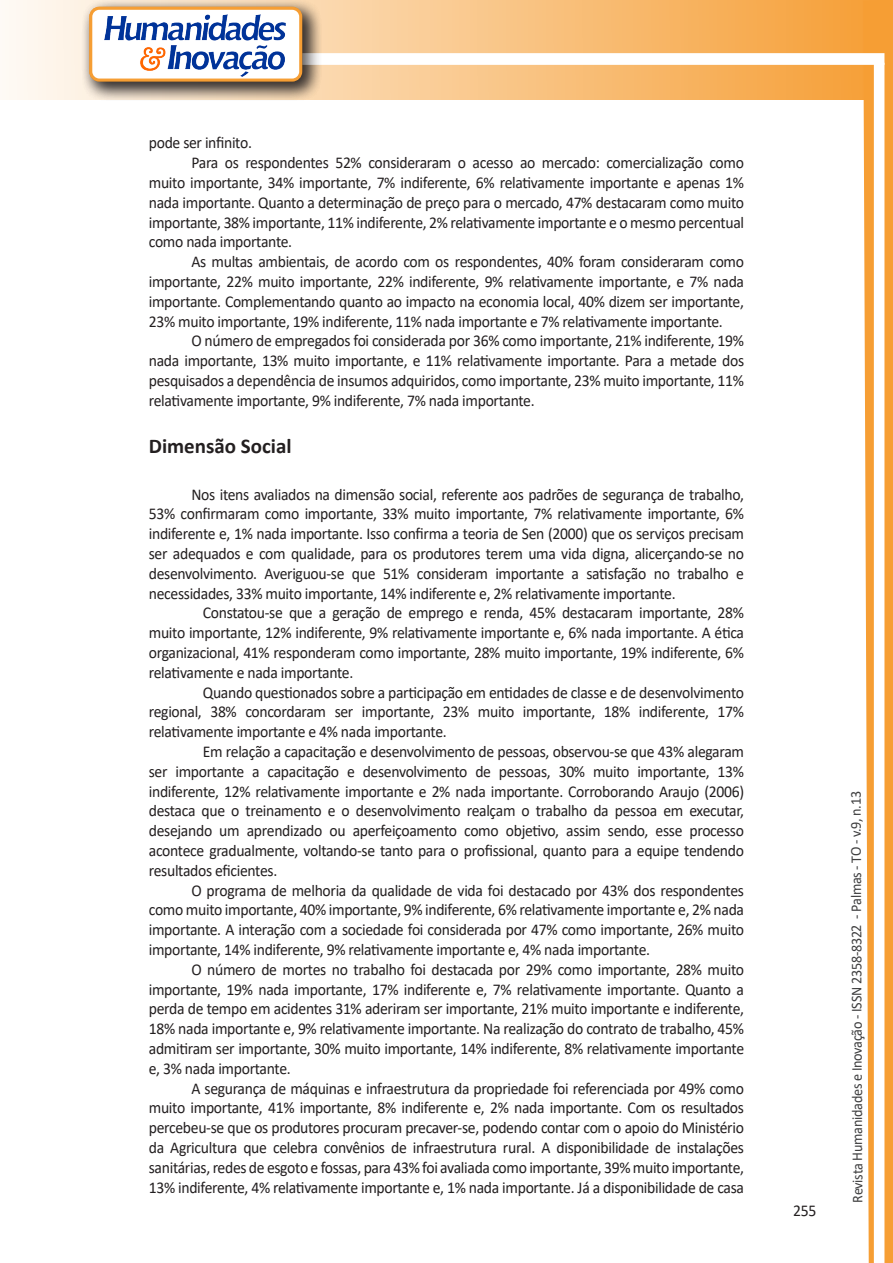
<style>
.page{position:relative;width:893px;height:1263px;background:#fff}
.page>*{position:absolute;margin:0;border:0;box-sizing:border-box;transform-origin:0 0}
.Titulo_2{font:700 21px "Calibri";color:#231f20}
.texto{font:16.5px/19.8px "Calibri";letter-spacing:-.02em;color:#231f20;text-align:justify;scale:.95 1}
.t1{font:15px "Calibri";letter-spacing:-.025em;color:#3e3e3f;scale:.95 1}
</style>
<div class="page">
<svg style="left:5px;top:0;width:858px;height:100px;background:#f9c484"></svg>
<div style="left:302px;top:53px;width:582px;height:12px;background:#fff;border:2px solid #fff"></div>
<svg style="left:863px;top:0;width:30px;height:1263px"></svg>
<div style="left:81px;top:0;width:241px;height:102px;background:#231f20;opacity:.75"></div>
<div style="left:91px;top:8px;width:210px;height:72px;background:#fff;border-radius:9px"></div>
<img style="left:104px;top:14px;width:181px;height:62px">
<div style="left:89px;top:7px;width:213px;height:75px;border:3px solid #f69e34;border-radius:9px"></div>
<p class="texto" style="left:149px;top:133px;width:110px">pode ser infinito.</p>
<p class="texto" style="left:149px;top:152px;width:628px;text-indent:43px">Para os respondentes 52% consideraram o acesso ao mercado: comercialização como muito importante, 34% importante, 7% indiferente, 6% relativamente importante e apenas 1% nada importante. Quanto a determinação de preço para o mercado, 47% destacaram como muito importante, 38% importante, 11% indiferente, 2% relativamente importante e o mesmo percentual como nada importante.</p>
<p class="texto" style="left:149px;top:251px;width:628px;text-indent:43px">As multas ambientais, de acordo com os respondentes, 40% foram consideraram como importante, 22% muito importante, 22% indiferente, 9% relativamente importante, e 7% nada importante. Complementando quanto ao impacto na economia local, 40% dizem ser importante, 23% muito importante, 19% indiferente, 11% nada importante e 7% relativamente importante.</p>
<p class="texto" style="left:149px;top:331px;width:628px;text-indent:43px">O número de empregados foi considerada por 36% como importante, 21% indiferente, 19% nada importante, 13% muito importante, e 11% relativamente importante. Para a metade dos pesquisados a dependência de insumos adquiridos, como importante, 23% muito importante, 11% relativamente importante, 9% indiferente, 7% nada importante.</p>
<p class="Titulo_2" style="left:149px;top:431px;width:144px">Dimensão Social</p>
<p class="texto" style="left:149px;top:484px;width:628px;text-indent:43px">Nos itens avaliados na dimensão social, referente aos padrões de segurança de trabalho, 53% confirmaram como importante, 33% muito importante, 7% relativamente importante, 6% indiferente e, 1% nada importante. Isso confirma a teoria de Sen (2000) que os serviços precisam ser adequados e com qualidade, para os produtores terem uma vida digna, alicerçando-se no desenvolvimento. Averiguou-se que 51% consideram importante a satisfação no trabalho e necessidades, 33% muito importante, 14% indiferente e, 2% relativamente importante.</p>
<p class="texto" style="left:149px;top:602px;width:628px;text-indent:54px">Constatou-se que a geração de emprego e renda, 45% destacaram importante, 28% muito importante, 12% indiferente, 9% relativamente importante e, 6% nada importante. A ética organizacional, 41% responderam como importante, 28% muito importante, 19% indiferente, 6% relativamente e nada importante.</p>
<p class="texto" style="left:149px;top:682px;width:628px;text-indent:54px">Quando questionados sobre a participação em entidades de classe e de desenvolvimento regional, 38% concordaram ser importante, 23% muito importante, 18% indiferente, 17% relativamente importante e 4% nada importante.</p>
<p class="texto" style="left:149px;top:741px;width:628px;text-indent:54px">Em relação a capacitação e desenvolvimento de pessoas, observou-se que 43% alegaram ser importante a capacitação e desenvolvimento de pessoas, 30% muito importante, 13% indiferente, 12% relativamente importante e 2% nada importante. Corroborando Araujo (2006) destaca que o treinamento e o desenvolvimento realçam o trabalho da pessoa em executar, desejando um aprendizado ou aperfeiçoamento como objetivo, assim sendo, esse processo acontece gradualmente, voltando-se tanto para o profissional, quanto para a equipe tendendo resultados eficientes.</p>
<p class="texto" style="left:149px;top:880px;width:628px;text-indent:43px">O programa de melhoria da qualidade de vida foi destacado por 43% dos respondentes como muito importante, 40% importante, 9% indiferente, 6% relativamente importante e, 2% nada importante. A interação com a sociedade foi considerada por 47% como importante, 26% muito importante, 14% indiferente, 9% relativamente importante e, 4% nada importante.</p>
<p class="texto" style="left:149px;top:959px;width:628px;text-indent:43px">O número de mortes no trabalho foi destacada por 29% como importante, 28% muito importante, 19% nada importante, 17% indiferente e, 7% relativamente importante. Quanto a perda de tempo em acidentes 31% aderiram ser importante, 21% muito importante e indiferente, 18% nada importante e, 9% relativamente importante. Na realização do contrato de trabalho, 45% admitiram ser importante, 30% muito importante, 14% indiferente, 8% relativamente importante e, 3% nada importante.</p>
<p class="texto" style="left:149px;top:1078px;width:628px;text-indent:43px">A segurança de máquinas e infraestrutura da propriedade foi referenciada por 49% como muito importante, 41% importante, 8% indiferente e, 2% nada importante. Com os resultados percebeu-se que os produtores procuram precaver-se, podendo contar com o apoio do Ministério da Agricultura que celebra convênios de infraestrutura rural. A disponibilidade de instalações sanitárias, redes de esgoto e fossas, para 43% foi avaliada como importante, 39% muito importante, 13% indiferente, 4% relativamente importante e, 1% nada importante. Já a disponibilidade de casa</p>
<p class="texto" style="left:793px;top:1200px;width:26px">255</p>
<p class="t1" style="left:846px;top:1203px;width:435px;rotate:-90deg">Revista Humanidades e Inovação - ISSN 2358-8322 - Palmas - TO - v.9, n.13</p>
</div>
